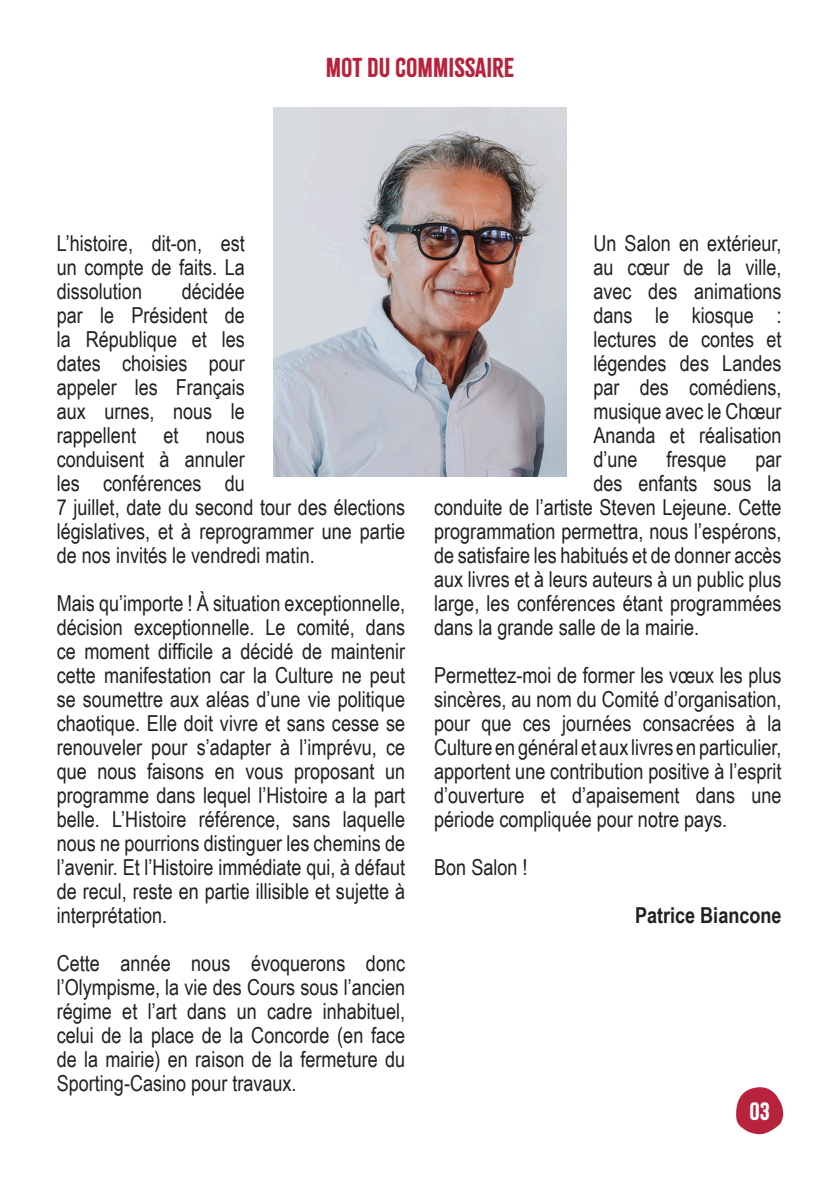
<style>
.page{position:relative;width:840px;height:1191px;background:#fff}
.page>*{position:absolute;margin:0;border:0;box-sizing:border-box;transform-origin:0 0}
.t1{font:24px "Citrus Gothic Solid";color:#b7233c}
.t2{font:22px/24px "Arial Narrow";color:#231f20;text-align:justify}
.t3{font:700 22px "Arial Narrow";color:#231f20}
.t4{font:22px "Citrus Gothic Solid";color:#fff}
</style>
<div class="page">
<img style="left:273px;top:107px;width:293px;height:369px">
<svg style="left:736px;top:1087px;width:46px;height:47px"></svg>
<p class="t1" style="left:325px;top:52px;width:190px">MOT DU COMMISSAIRE</p>
<p class="t2" style="left:57px;top:230px;width:189px">L’histoire, dit-on, est un compte de faits. La dissolution</p>
<p class="t2" style="left:57px;top:278px;width:349px;text-align:left;text-indent:125px">décidée<br>par le Président de<br>la République et les<br>dates choisies pour<br>appeler les Français<br>aux urnes, nous le<br>rappellent et nous<br>conduisent à annuler<br>les conférences du<br>7 juillet, date du second tour des élections législatives, et à reprogrammer une partie de nos invités le vendredi matin.</p>
<p class="t2" style="left:57px;top:590px;width:349px">Mais qu’importe ! À situation exceptionnelle, décision exceptionnelle. Le comité, dans ce moment difficile a décidé de maintenir cette manifestation car la Culture ne peut se soumettre aux aléas d’une vie politique chaotique. Elle doit vivre et sans cesse se renouveler pour s’adapter à l’imprévu, ce que nous faisons en vous proposant un programme dans lequel l’Histoire a la part belle. L’Histoire référence, sans laquelle nous ne pourrions distinguer les chemins de l’avenir. Et l’Histoire immédiate qui, à défaut de recul, reste en partie illisible et sujette à interprétation.</p>
<p class="t2" style="left:57px;top:950px;width:350px">Cette année nous évoquerons donc l’Olympisme, la vie des Cours sous l’ancien régime et l’art dans un cadre inhabituel, celui de la place de la Concorde (en face de la mairie) en raison de la fermeture du Sporting-Casino pour travaux.</p>
<p class="t2" style="left:593px;top:230px;width:190px">Un Salon en extérieur, au cœur de la ville, avec des animations dans le kiosque : lectures de contes et légendes des Landes par des comédiens, musique avec le Chœur Ananda et réalisation d’une</p>
<p class="t2" style="left:666px;top:446px;width:62px">fresque</p>
<p class="t2" style="left:755px;top:446px;width:28px">par</p>
<p class="t2" style="left:593px;top:470px;width:189px">des enfants sous la</p>
<p class="t2" style="left:434px;top:494px;width:348px">conduite de l’artiste Steven Lejeune. Cette</p>
<p class="t2" style="left:434px;top:518px;width:348px">programmation permettra, nous l’espérons,</p>
<p class="t2" style="left:434px;top:542px;width:349px">de satisfaire les habitués et de donner accès</p>
<p class="t2" style="left:434px;top:566px;width:349px">aux livres et à leurs auteurs à un public plus</p>
<p class="t2" style="left:434px;top:590px;width:348px">large, les conférences étant programmées</p>
<p class="t2" style="left:434px;top:614px;width:266px">dans la grande salle de la mairie.</p>
<p class="t2" style="left:434px;top:662px;width:348px">Permettez-moi de former les vœux les plus sincères, au nom du Comité d’organisation, pour que ces journées consacrées à la Culture en général et aux livres en particulier, apportent une contribution positive à l’esprit d’ouverture et d’apaisement dans une période compliquée pour notre pays.</p>
<p class="t2" style="left:434px;top:854px;width:95px">Bon Salon !</p>
<p class="t3" style="left:634px;top:898px;width:148px">Patrice Biancone</p>
<p class="t4" style="left:749px;top:1097px;width:22px">03</p>
</div>
